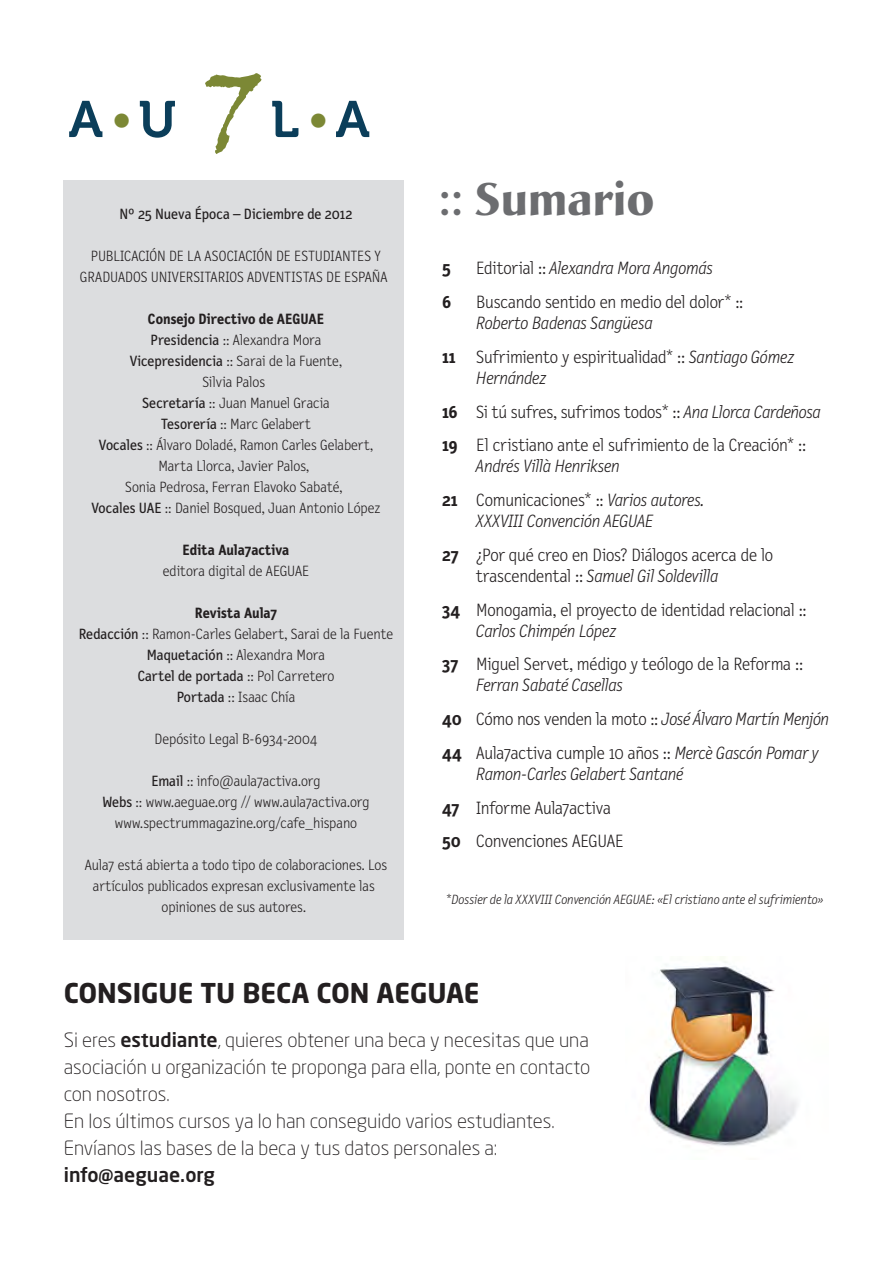
<style>
.page{position:relative;width:893px;height:1263px;background:#fff}
.page>*{position:absolute;margin:0;border:0;box-sizing:border-box;transform-origin:0 0}
.Sumario{font:119.1px "Viner Hand ITC Std";color:#7c8835}
.Sumario-2{font:51px "Museo 700";color:#0b3e5a}
.Artículo_título{font:700 45px "Christiana";color:#6c6d70}
.t1{font:700 27px "Neo Sans Std";color:#231f20}
.t2{font:300 19.5px/27px "Neo Sans Std";color:#231f20;text-align:justify}
.Sumario-3{font:300 18px/21px "Letter Gothic Text";letter-spacing:-.015em;color:#231f20}
.Sumario-4{font:italic 300 18px/21px "Letter Gothic Text";letter-spacing:-.015em;color:#231f20}
.Sumario-5{font:700 18px "Letter Gothic Text";color:#231f20}
.Artículo_texto{font:300 15px/21px "Letter Gothic Text";letter-spacing:-.005em;color:#231f20;text-align:center}
.Artículo_texto-2{font:15px "Letter Gothic Text";letter-spacing:-.005em;color:#231f20}
.Artículo_texto-3{font:700 15px "Letter Gothic Text";color:#231f20}
.Artículo_texto-4{font:italic 300 13.5px "Letter Gothic Text";color:#231f20}
.s1{font-size:42.6px;color:#7c8835}
.s2{font-weight:400}
.s3{font-weight:300}
.s4{font-style:normal}
.s5{font-style:italic}
.s6{font-weight:700}
.s7{font-weight:700;font-style:normal}
.s8{font-weight:500}
</style>
<div class="page">
<img style="left:649px;top:957px;width:149px;height:189px">
<div style="left:64px;top:181px;width:340px;height:759px;background:#dcdddf"></div>
<p class="Sumario-2" style="left:69px;top:91px;width:109px">A<span class="s1">•</span>U</p>
<p class="Sumario" style="left:200px;top:39px;width:58px">7</p>
<p class="Sumario-2" style="left:270px;top:91px;width:101px">L<span class="s1">•</span>A</p>
<p class="Artículo_texto-2" style="left:120px;top:206px;width:234px">Nº 25 Nueva Época – Diciembre de 2012</p>
<p class="Artículo_texto" style="left:80px;top:246px;width:309px">PUBLICACIÓN DE LA ASOCIACIÓN DE ESTUDIANTES Y<br>GRADUADOS UNIVERSITARIOS ADVENTISTAS DE ESPAÑA</p>
<p class="Artículo_texto-3" style="left:148px;top:310px;width:178px">Consejo Directivo de AEGUAE</p>
<p class="Artículo_texto" style="left:150px;top:330px;width:173px"><span class="s2">Presidencia</span> :: Alexandra Mora</p>
<p class="Artículo_texto" style="left:130px;top:351px;width:214px"><span class="s2">Vicepresidencia</span> :: Sarai de la Fuente,<br>Silvia Palos</p>
<p class="Artículo_texto" style="left:142px;top:393px;width:189px"><span class="s2">Secretaría</span> :: Juan Manuel Gracia</p>
<p class="Artículo_texto" style="left:161px;top:414px;width:151px"><span class="s2">Tesorería</span> :: Marc Gelabert</p>
<p class="Artículo_texto" style="left:99px;top:435px;width:276px"><span class="s2">Vocales</span> :: Álvaro Doladé, Ramon Carles Gelabert,<br>Marta Llorca, Javier Palos,<br>Sonia Pedrosa, Ferran Elavoko Sabaté,</p>
<p class="Artículo_texto" style="left:91px;top:498px;width:291px"><span class="s2">Vocales UAE</span> :: Daniel Bosqued, Juan Antonio López</p>
<p class="Artículo_texto-3" style="left:183px;top:541px;width:108px">Edita Aula7activa</p>
<p class="Artículo_texto" style="left:163px;top:561px;width:148px">editora digital de AEGUAE</p>
<p class="Artículo_texto-3" style="left:195px;top:604px;width:84px">Revista Aula7</p>
<p class="Artículo_texto" style="left:79px;top:624px;width:316px"><span class="s2">Redacción</span> :: Ramon-Carles Gelabert, Sarai de la Fuente</p>
<p class="Artículo_texto" style="left:147px;top:645px;width:180px"><span class="s2">Maquetación</span> :: Alexandra Mora</p>
<p class="Artículo_texto-2" style="left:138px;top:668px;width:198px">Cartel de portada <span class="s3">:: Pol Carretero</span></p>
<p class="Artículo_texto" style="left:177px;top:687px;width:120px"><span class="s2">Portada</span> :: Isaac Chía</p>
<p class="Artículo_texto" style="left:155px;top:729px;width:164px">Depósito Legal B-6934-2004</p>
<p class="Artículo_texto" style="left:151px;top:771px;width:171px"><span class="s2">Email</span> :: info@aula7activa.org</p>
<p class="Artículo_texto" style="left:102px;top:792px;width:269px"><span class="s2">Webs</span> :: www.aeguae.org // www.aula7activa.org</p>
<p class="Artículo_texto" style="left:115px;top:813px;width:244px">www.spectrummagazine.org/cafe_hispano</p>
<p class="Artículo_texto" style="left:85px;top:855px;width:304px">Aula7 está abierta a todo tipo de colaboraciones. Los artículos publicados expresan exclusivamente las opiniones de sus autores.</p>
<p class="Artículo_título" style="left:438px;top:171px;width:218px">:: Sumario</p>
<p class="Sumario-5" style="left:442px;top:258px;width:10px">5</p>
<p class="Sumario-4" style="left:476px;top:258px;width:238px"><span class="s4">Editorial ::</span> Alexandra Mora Angomás</p>
<p class="Sumario-5" style="left:442px;top:291px;width:11px">6</p>
<p class="Sumario-3" style="left:476px;top:292px;width:269px">Buscando sentido en medio del dolor* ::<br><span class="s5">Roberto Badenas Sangüesa</span></p>
<p class="Sumario-3" style="left:476px;top:347px;width:320px;text-indent:-34px"><span class="s6">11</span> Sufrimiento y espiritualidad* :: <span class="s5">Santiago Gómez<br>Hernández</span></p>
<p class="Sumario-3" style="left:442px;top:401px;width:380px"><span class="s6">16</span> Si tú sufres, sufrimos todos* :: <span class="s5">Ana Llorca Cardeñosa</span></p>
<p class="Sumario-3" style="left:476px;top:435px;width:332px;text-indent:-34px"><span class="s6">19</span> El cristiano ante el sufrimiento de la Creación* ::<br><span class="s5">Andrés Villà Henriksen</span></p>
<p class="Sumario-4" style="left:476px;top:490px;width:229px;text-indent:-34px"><span class="s7">21</span> <span class="s4">Comunicaciones* ::</span> Varios autores.<br>XXXVIII Convención AEGUAE</p>
<p class="Sumario-3" style="left:476px;top:545px;width:298px;text-indent:-34px"><span class="s6">27</span> ¿Por qué creo en Dios? Diálogos acerca de lo trascendental :: <span class="s5">Samuel Gil Soldevilla</span></p>
<p class="Sumario-3" style="left:476px;top:599px;width:332px;text-indent:-34px"><span class="s6">34</span> Monogamia, el proyecto de identidad relacional ::<br><span class="s5">Carlos Chimpén López</span></p>
<p class="Sumario-3" style="left:476px;top:654px;width:328px;text-indent:-34px"><span class="s6">37</span> Miguel Servet, médigo y teólogo de la Reforma ::<br><span class="s5">Ferran Sabaté Casellas</span></p>
<p class="Sumario-4" style="left:442px;top:709px;width:388px"><span class="s7">40</span> <span class="s4">Cómo nos venden la moto ::</span> José Álvaro Martín Menjón</p>
<p class="Sumario-4" style="left:476px;top:743px;width:344px;text-indent:-34px"><span class="s7">44</span> <span class="s4">Aula7activa cumple 10 años ::</span> Mercè Gascón Pomar y<br>Ramon-Carles Gelabert Santané</p>
<p class="Sumario-3" style="left:442px;top:797px;width:170px"><span class="s6">47</span> Informe Aula7activa</p>
<p class="Sumario-3" style="left:442px;top:831px;width:183px"><span class="s6">50</span> Convenciones AEGUAE</p>
<p class="Artículo_texto-4" style="left:446px;top:892px;width:378px"><span class="s4">*</span>Dossier de la XXXVIII Convención AEGUAE: «El cristiano ante el sufrimiento»</p>
<p class="t1" style="left:64px;top:976px;width:417px">CONSIGUE TU BECA CON AEGUAE</p>
<p class="t2" style="left:64px;top:1026px;width:528px">Si eres <span class="s8">estudiante</span>, quieres obtener una beca y necesitas que una asociación u organización te proponga para ella, ponte en contacto con nosotros.</p>
<p class="t2" style="left:64px;top:1107px;width:492px;text-align:left">En los últimos cursos ya lo han conseguido varios estudiantes.<br>Envíanos las bases de la beca y tus datos personales a: <span class="s8">info@aeguae.org</span></p>
</div>
